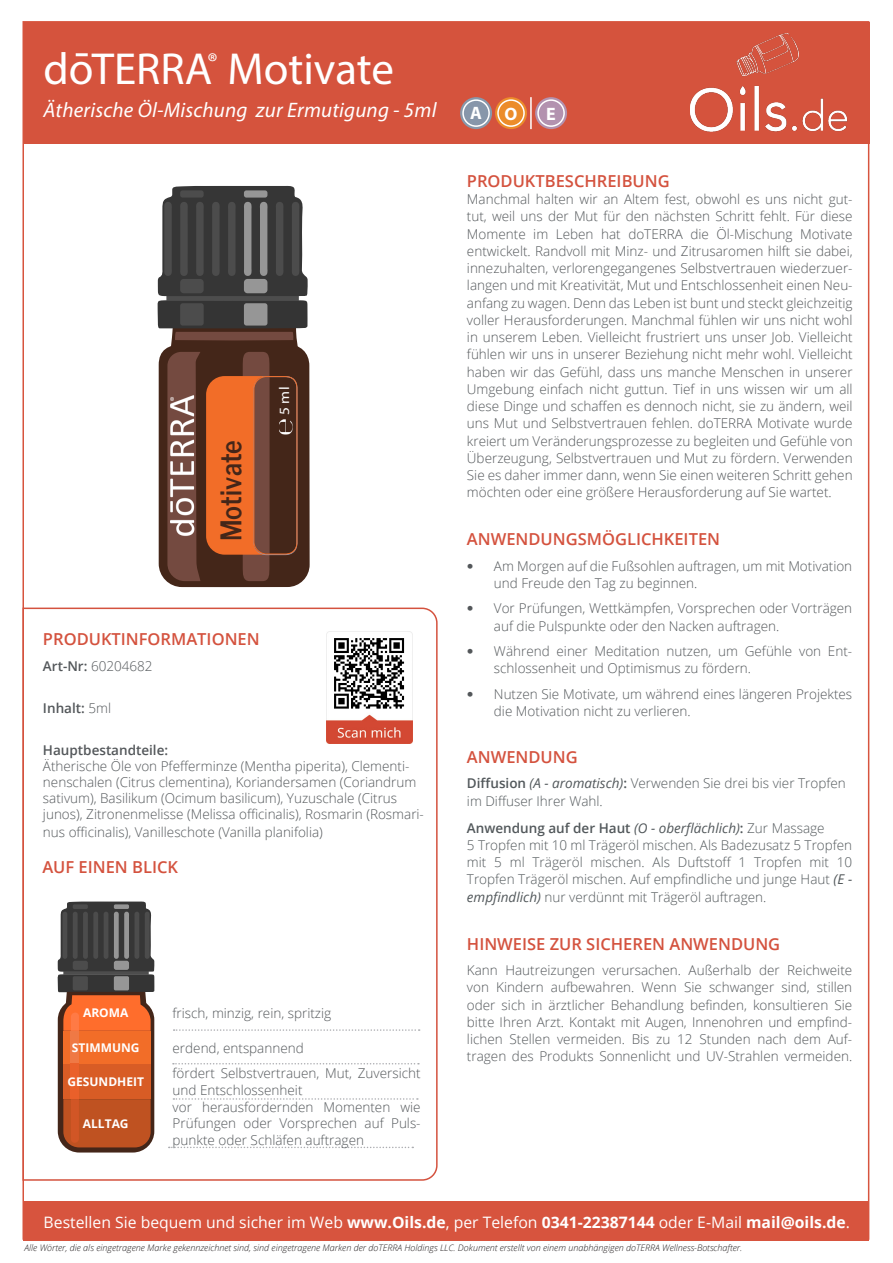
<style>
.page{position:relative;width:893px;height:1263px;background:#fff}
.page>*{position:absolute;margin:0;border:0;box-sizing:border-box;transform-origin:0 0}
.t1{font:45px "Myriad Pro";color:#fff}
.t2{font:600 28.2px "Libre Franklin";letter-spacing:.01em;color:#442619;scale:.82 1}
.t3{font:italic 21px "Myriad Pro";letter-spacing:.01em;color:#fff}
.t4{font:700 18px "Myriad Pro";color:#fff}
.t5{font:16.8px "Libre Franklin";color:#fff}
.t6{font:600 16.5px "Open Sans";color:#d4523e}
.t7{font:15.75px "Open Sans";color:#fff}
.t8{font:14.1px "Myriad Pro";color:#fff;scale:1.1 1}
.t9{font:300 13.5px/17.2px "Open Sans";color:#53575a}
.t10{font:300 13.5px/17.2px "Open Sans";color:#52585b}
.t11{font:600 13.5px "Open Sans";color:#52585b}
.t12{font:600 13.5px "Open Sans";color:#53575a}
.t13{font:700 12px "Open Sans";color:#fff}
.t14{font:italic 300 9px "Open Sans";color:#231f20}
.s1{font-weight:600}
.s2{font-weight:300}
.s3{font-family:"Antique Olive";font-weight:400}
.s4{font-weight:400;font-style:italic}
.s5{font-weight:700}
</style>
<div class="page">
<div style="left:24px;top:22px;width:846px;height:122px;background:#d5533d"></div>
<svg style="left:22px;top:607px;width:416px;height:574px"></svg>
<svg style="left:174px;top:1029px;width:246px;height:2px"></svg>
<svg style="left:173px;top:1063px;width:246px;height:1px"></svg>
<svg style="left:173px;top:1098px;width:245px;height:2px"></svg>
<div style="left:23px;top:1201px;width:846px;height:40px;background:#d7543e"></div>
<img style="left:690px;top:34px;width:158px;height:98px">
<img style="left:326px;top:631px;width:86px;height:112px">
<svg style="left:76px;top:53px;width:12px;height:3px"></svg>
<img style="left:333px;top:638px;width:73px;height:72px">
<svg style="left:169px;top:1147px;width:244px;height:1px"></svg>
<svg style="left:157px;top:186px;width:153px;height:401px;background:#714f40"></svg>
<div style="left:253px;top:376px;width:45px;height:178px;border:1px solid #f16d28;border-radius:12px"></div>
<img style="left:279px;top:419px;width:14px;height:15px">
<div style="left:58px;top:998px;width:96px;height:154px;background:#442619;border-radius:21px"></div>
<div style="left:63px;top:1064px;width:88px;height:35px;background:#d85c25"></div>
<div style="left:63px;top:1031px;width:88px;height:33px;background:#f26d28"></div>
<svg style="left:57px;top:901px;width:97px;height:130px;background:#7c5a4b"></svg>
<div style="left:71px;top:1031px;width:8px;height:33px;background:#ef7945"></div>
<div style="left:71px;top:1064px;width:8px;height:35px;background:#ea602a"></div>
<svg style="left:63px;top:1099px;width:88px;height:48px;background:#bc5121"></svg>
<hr style="left:530px;top:97px;width:2px;height:32px;background:#fff">
<svg style="left:495px;top:97px;width:32px;height:32px"></svg>
<div style="left:498px;top:100px;width:26px;height:26px;background:#ec8c2a;border-radius:50%"></div>
<div style="left:497px;top:99px;width:28px;height:28px;border:2px solid #fff;border-radius:50%"></div>
<svg style="left:460px;top:97px;width:32px;height:32px"></svg>
<div style="left:463px;top:100px;width:26px;height:26px;background:#8796aa;border-radius:50%"></div>
<div style="left:462px;top:99px;width:28px;height:28px;border:2px solid #fff;border-radius:50%"></div>
<svg style="left:535px;top:97px;width:32px;height:32px"></svg>
<div style="left:538px;top:100px;width:26px;height:26px;background:#b392af;border-radius:50%"></div>
<div style="left:537px;top:99px;width:28px;height:28px;border:2px solid #fff;border-radius:50%"></div>
<p class="t1" style="left:44px;top:41px;width:352px">doTERRA<sup>®</sup> Motivate</p>
<p class="t3" style="left:44px;top:97px;width:394px">Ätherische Öl-Mischung zur Ermutigung - 5ml</p>
<p class="t2" style="left:214px;top:541px;width:125px;rotate:-90deg">Motivate</p>
<p class="t5" style="left:273px;top:415px;width:35px;rotate:-90deg">5 ml</p>
<p class="t8" style="left:276px;top:415px;width:27px;rotate:-90deg">5 ml</p>
<p class="t6" style="left:43px;top:628px;width:218px">PRODUKTINFORMATIONEN</p>
<p class="t9" style="left:43px;top:657px;width:111px"><span class="s1">Art-Nr:</span> 60204682</p>
<p class="t12" style="left:43px;top:698px;width:70px">Inhalt: <span class="s2">5ml</span></p>
<p class="t12" style="left:43px;top:740px;width:127px">Hauptbestandteile:</p>
<p class="t9" style="left:43px;top:757px;width:382px;line-height:16.5px">Ätherische Öle von Pfefferminze (Mentha piperita), Clementi&shy;nenschalen (Citrus clementina), Koriandersamen (Coriandrum sativum), Basilikum (Ocimum basilicum), Yuzuschale (Citrus junos), Zitronenmelisse (Melissa officinalis), Rosmarin (Rosmari&shy;nus officinalis), Vanilleschote (Vanilla planifolia)</p>
<p class="t6" style="left:42px;top:856px;width:137px">AUF EINEN BLICK</p>
<p class="t13" style="left:83px;top:1004px;width:47px">AROMA</p>
<p class="t13" style="left:72px;top:1039px;width:69px">STIMMUNG</p>
<p class="t13" style="left:67px;top:1073px;width:78px">GESUNDHEIT</p>
<p class="t13" style="left:83px;top:1115px;width:47px">ALLTAG</p>
<p class="t9" style="left:173px;top:1004px;width:160px">frisch, minzig, rein, spritzig</p>
<p class="t9" style="left:173px;top:1039px;width:133px">erdend, entspannend</p>
<p class="t9" style="left:173px;top:1065px;width:250px;line-height:16.5px">fördert Selbstvertrauen, Mut, Zuversicht und Entschlossenheit</p>
<p class="t9" style="left:173px;top:1098px;width:250px;line-height:16.5px;text-align:justify">vor herausfordernden Momenten wie Prüfungen oder Vorsprechen auf Puls&shy;punkte oder Schläfen auftragen</p>
<p class="t4" style="left:470px;top:101px;width:13px">A</p>
<p class="t4" style="left:505px;top:102px;width:14px">O</p>
<p class="t4" style="left:546px;top:102px;width:11px">E</p>
<p class="t6" style="left:467px;top:169px;width:204px">PRODUKTBESCHREIBUNG</p>
<p class="t9" style="left:467px;top:190px;width:387px;text-align:justify">Manchmal halten wir an Altem fest, obwohl es uns nicht gut&shy;tut, weil uns der Mut für den nächsten Schritt fehlt. Für diese Momente im Leben hat doTERRA die Öl-Mischung Motivate entwickelt. Randvoll mit Minz- und Zitrusaromen hilft sie dabei, innezuhalten, verlorengegangenes Selbstvertrauen wiederzuer&shy;langen und mit Kreativität, Mut und Entschlossenheit einen Neu&shy;anfang zu wagen. Denn das Leben ist bunt und steckt gleichzeitig voller Herausforderungen. Manchmal fühlen wir uns nicht wohl in unserem Leben. Vielleicht frustriert uns unser Job. Vielleicht fühlen wir uns in unserer Beziehung nicht mehr wohl. Vielleicht haben wir das Gefühl, dass uns manche Menschen in unserer Umgebung einfach nicht guttun. Tief in uns wissen wir um all diese Dinge und schaffen es dennoch nicht, sie zu ändern, weil uns Mut und Selbstvertrauen fehlen. doTERRA Motivate wurde kreiert um Veränderungsprozesse zu begleiten und Gefühle von Überzeugung, Selbstvertrauen und Mut zu fördern. Verwenden Sie es daher immer dann, wenn Sie einen weiteren Schritt gehen möchten oder eine größere Herausforderung auf Sie wartet.</p>
<p class="t6" style="left:467px;top:528px;width:255px">ANWENDUNGSMÖGLICHKEITEN</p>
<p class="t9" style="left:494px;top:557px;width:360px;text-indent:-27px"><span class="s3">•</span> Am Morgen auf die Fußsohlen auftragen, um mit Motivation und Freude den Tag zu beginnen.</p>
<p class="t9" style="left:494px;top:599px;width:360px;text-indent:-27px"><span class="s3">•</span> Vor Prüfungen, Wettkämpfen, Vorsprechen oder Vorträgen auf die Pulspunkte oder den Nacken auftragen.</p>
<p class="t9" style="left:494px;top:642px;width:360px;text-indent:-27px"><span class="s3">•</span> Während einer Meditation nutzen, um Gefühle von Ent&shy;schlossenheit und Optimismus zu fördern.</p>
<p class="t9" style="left:494px;top:685px;width:360px;text-indent:-27px"><span class="s3">•</span> Nutzen Sie Motivate, um während eines längeren Projektes die Motivation nicht zu verlieren.</p>
<p class="t6" style="left:467px;top:745px;width:112px">ANWENDUNG</p>
<p class="t10" style="left:467px;top:774px;width:380px"><span class="s1">Diffusion</span> <span class="s4">(A - aromatisch)</span><span class="s1">:</span> Verwenden Sie drei bis vier Tropfen im Diffuser Ihrer Wahl.</p>
<p class="t11" style="left:467px;top:818px;width:359px">Anwendung auf der Haut <span class="s4">(O - oberflächlich)</span>: <span class="s2">Zur Massage</span></p>
<p class="t10" style="left:467px;top:836px;width:387px;text-align:justify">5 Tropfen mit 10 ml Trägeröl mischen. Als Badezusatz 5 Tropfen mit 5 ml Trägeröl mischen. Als Duftstoff 1 Tropfen mit 10<br>Tropfen Trägeröl mischen. Auf empfindliche und junge Haut <span class="s4">(E - empfindlich)</span> nur verdünnt mit Trägeröl auftragen.</p>
<p class="t6" style="left:467px;top:932px;width:315px">HINWEISE ZUR SICHEREN ANWENDUNG</p>
<p class="t9" style="left:467px;top:961px;width:387px;text-align:justify">Kann Hautreizungen verursachen. Außerhalb der Reichweite von Kindern aufbewahren. Wenn Sie schwanger sind, stillen oder sich in ärztlicher Behandlung befinden, konsultieren Sie bitte Ihren Arzt. Kontakt mit Augen, Innenohren und empfind&shy;lichen Stellen vermeiden. Bis zu 12 Stunden nach dem Auf&shy;tragen des Produkts Sonnenlicht und UV-Strahlen vermeiden.</p>
<p class="t7" style="left:44px;top:1211px;width:808px">Bestellen Sie bequem und sicher im Web <span class="s5">www.Oils.de</span>, per Telefon <span class="s5">0341-22387144</span> oder E-Mail <span class="s5">mail@oils.de</span>.</p>
<p class="t14" style="left:24px;top:1241px;width:719px">Alle Wörter, die als eingetragene Marke gekennzeichnet sind, sind eingetragene Marken der doTERRA Holdings LLC. Dokument erstellt von einem unabhängigen doTERRA Wellness-Botschafter.</p>
</div>
